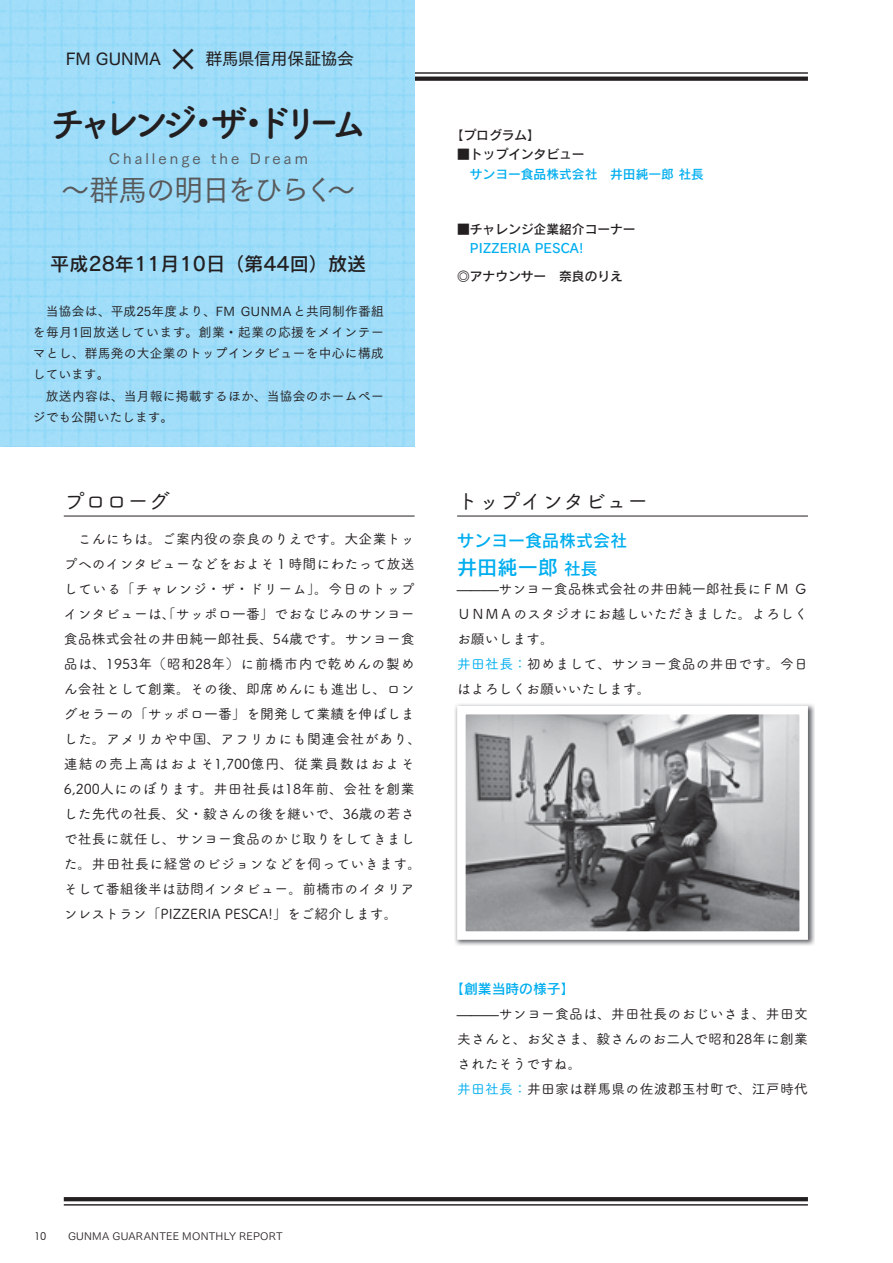
<style>
.page{position:relative;width:893px;height:1263px;background:#fff}
.page>*{position:absolute;margin:0;border:0;box-sizing:border-box;transform-origin:0 0}
.t1{font:38.25px "Tsuku A Rd Gothic Std B 90 pv RKSJ H";letter-spacing:-.29em;color:#231f20}
.t2{font:29.7px "Tsuku Go Pro M 90 pv RKSJ H";letter-spacing:-.09em;color:#58595b}
.t3{font:21.3px "Tsuku A Rd Gothic Std M 90 pv RKSJ H";color:#231f20}
.t4{font:20.25px "Rodin Pro DB 90 pv RKSJ H";color:#00aeef}
.t5{font:19.2px "Rodin Pro DB 90 pv RKSJ H";color:#231f20}
.t6{font:16.95px "Tsuku Go Pro D 90 pv RKSJ H";letter-spacing:-.025em;color:#231f20}
.t7{font:16.95px "Rodin Pro DB 90 pv RKSJ H";color:#00aeef}
.t8{font:14.85px "Tsuku Go Pro M 90 pv RKSJ H";letter-spacing:.21em;color:#58595b}
.t9{font:13.8px/25px "Tsuku A Rd Gothic Std M 90 pv RKSJ H";letter-spacing:.015em;color:#231f20}
.t10{font:13.8px "Rodin Pro DB 90 pv RKSJ H";color:#00aeef}
.t11{font:12.75px/21.3px "Tsuku Go Pro M 90 pv RKSJ H";letter-spacing:.02em;color:#231f20}
.t12{font:12.75px "Rodin Pro DB 90 pv RKSJ H";color:#231f20}
.t13{font:12.75px "Rodin Pro DB 90 pv RKSJ H";color:#00aeef}
.t14{font:10.65px "Tsuku Go Pro R 90 pv RKSJ H";letter-spacing:.025em;color:#231f20}
.t15{font:10.65px "Tsuku A Rd Gothic Std M 90 pv RKSJ H";color:#231f20}
.s1{font-size:34.05px}
.s2{font-size:16.95px}
.s3{color:#00aeef}
</style>
<div class="page">
<svg style="left:64px;top:1197px;width:744px;height:4px;background:#272324"></svg>
<hr style="left:64px;top:1204px;width:744px;height:1px;background:#231f20">
<hr style="left:64px;top:72px;width:744px;height:2px;background:#231f20">
<svg style="left:415px;top:77px;width:393px;height:4px;background:#2e2a2b"></svg>
<img style="left:0;top:0;width:415px;height:446px">
<hr style="left:64px;top:516px;width:351px;height:1px;background:#231f20">
<hr style="left:457px;top:516px;width:351px;height:1px;background:#231f20">
<img style="left:455px;top:704px;width:359px;height:242px">
<img style="left:467px;top:716px;width:331px;height:214px">
<div style="left:457px;top:706px;width:351px;height:234px;border:9px solid #fff"></div>
<p class="t6" style="left:66px;top:53px;width:290px">FM GUNMA <span class="s1">×</span> 群馬県信用保証協会</p>
<h1 class="t1" style="left:49px;top:108px;width:321px">チャレンジ•ザ•ドリーム</h1>
<h2 class="t2" style="left:61px;top:179px;width:297px">～群馬の明日をひらく～</h2>
<p class="t8" style="left:109px;top:153px;width:201px">Challenge the Dream</p>
<h3 class="t5" style="left:50px;top:256px;width:318px">平成28年11月10日（第44回）放送</h3>
<p class="t11" style="left:33px;top:302px;width:352px">　当協会は、平成25年度より、FM GUNMAと共同制作番組を毎月1回放送しています。創業・起業の応援をメインテーマとし、群馬発の大企業のトップインタビューを中心に構成しています。<br>　放送内容は、当月報に掲載するほか、当協会のホームページでも公開いたします。</p>
<h3 class="t3" style="left:64px;top:493px;width:108px">プロローグ</h3>
<p class="t9" style="left:64px;top:528px;width:359px">　こんにちは。ご案内役の奈良のりえです。大企業トップへのインタビューなどをおよそ１時間にわたって放送している「チャレンジ・ザ・ドリーム」。今日のトップインタビューは、「サッポロ一番」でおなじみのサンヨー食品株式会社の井田純一郎社長、54歳です。サンヨー食品は、1953年（昭和28年）に前橋市内で乾めんの製めん会社として創業。その後、即席めんにも進出し、ロングセラーの「サッポロ一番」を開発して業績を伸ばしました。アメリカや中国、アフリカにも関連会社があり、連結の売上高はおよそ1,700億円、従業員数はおよそ<br>6,200人にのぼります。井田社長は18年前、会社を創業した先代の社長、父・毅さんの後を継いで、36歳の若さで社長に就任し、サンヨー食品のかじ取りをしてきました。井田社長に経営のビジョンなどを伺っていきます。そして番組後半は訪問インタビュー。前橋市のイタリアンレストラン「PIZZERIA PESCA!」をご紹介します。</p>
<p class="t12" style="left:451px;top:131px;width:91px">【プログラム】</p>
<p class="t12" style="left:457px;top:150px;width:129px">■トップインタビュー</p>
<p class="t13" style="left:457px;top:169px;width:248px">　サンヨー食品株式会社　井田純一郎 社長</p>
<p class="t12" style="left:457px;top:224px;width:180px">■チャレンジ企業紹介コーナー</p>
<p class="t13" style="left:457px;top:243px;width:128px">　PIZZERIA PESCA!</p>
<p class="t12" style="left:457px;top:271px;width:167px">◎アナウンサー　奈良のりえ</p>
<h3 class="t3" style="left:457px;top:493px;width:193px">トップインタビュー</h3>
<p class="t7" style="left:457px;top:534px;width:172px">サンヨー食品株式会社</p>
<h3 class="t4" style="left:457px;top:559px;width:142px">井田純一郎 <span class="s2">社長</span></h3>
<p class="t9" style="left:457px;top:578px;width:352px">̶̶̶サンヨー食品株式会社の井田純一郎社長にＦＭ Ｇ<br>ＵＮＭＡのスタジオにお越しいただきました。よろしくお願いします。<br><span class="s3">井田社長：</span>初めまして、サンヨー食品の井田です。今日はよろしくお願いいたします。</p>
<p class="t10" style="left:450px;top:983px;width:126px">【創業当時の様子】</p>
<p class="t9" style="left:457px;top:1003px;width:352px">̶̶̶サンヨー食品は、井田社長のおじいさま、井田文夫さんと、お父さま、毅さんのお二人で昭和28年に創業されたそうですね。<br><span class="s3">井田社長：</span>井田家は群馬県の佐波郡玉村町で、江戸時代</p>
<p class="t15" style="left:34px;top:1232px;width:14px">10</p>
<p class="t14" style="left:68px;top:1232px;width:216px">GUNMA GUARANTEE MONTHLY REPORT</p>
</div>
